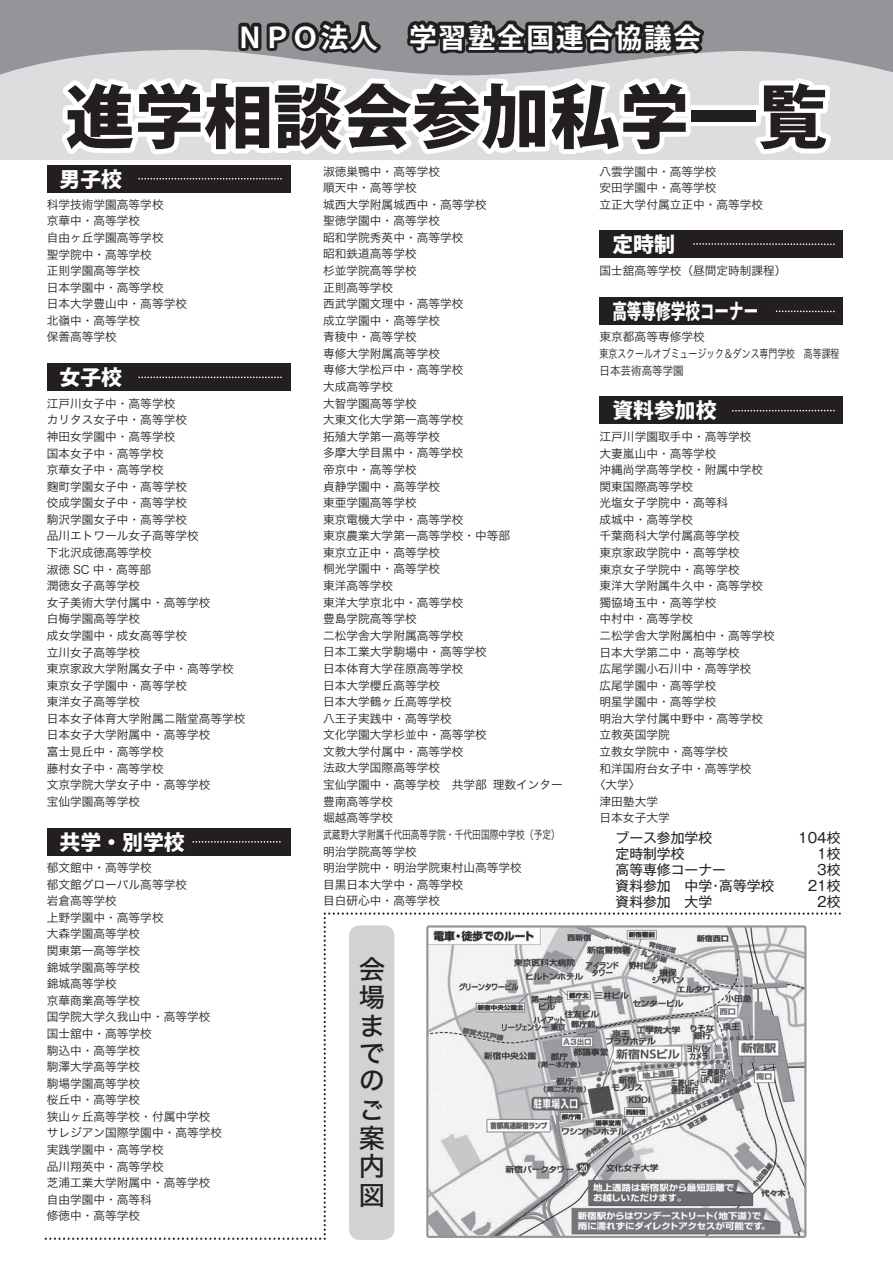
<style>
.page{position:relative;width:893px;height:1263px;background:#fff}
.page>*{position:absolute;margin:0;border:0;box-sizing:border-box;transform-origin:0 0}
.t1{font:800 69.3px "Koz Go Pro";color:#231f20}
.t2{font:700 27.75px "Koz Go Pro";letter-spacing:.06em;color:#fff}
.t3{font:26.25px/27.6px "Hira Kaku Std W5";color:#231f20;text-align:justify}
.t4{font:800 20.85px "Koz Go Pro";color:#fff}
.t5{font:800 20.85px "Koz Go Pro";color:#fff;scale:.7 1}
.t6{font:13.8px "Gothic MB101 Pro";color:#231f20}
.t7{font:11.7px/16.6px "Hira Kaku Pro W3";color:#231f20}
</style>
<div class="page">
<div style="left:0;top:5px;width:893px;height:155px;background:#dcdddf"></div>
<svg style="left:0;top:0;width:893px;height:75px;fill:#939598"></svg>
<svg style="left:54px;top:0;width:659px;height:166px"></svg>
<div style="left:687px;top:105px;width:74px;height:21px;border:10px solid #fff"></div>
<svg style="left:739px;top:71px;width:98px;height:83px"></svg>
<div style="left:47px;top:165px;width:243px;height:27px;background:#231f20"></div>
<svg style="left:139px;top:178px;width:143px;height:2px"></svg>
<div style="left:47px;top:828px;width:243px;height:27px;background:#231f20"></div>
<svg style="left:193px;top:841px;width:88px;height:2px"></svg>
<div style="left:600px;top:397px;width:243px;height:27px;background:#231f20"></div>
<svg style="left:733px;top:410px;width:102px;height:2px"></svg>
<div style="left:47px;top:363px;width:243px;height:28px;background:#231f20"></div>
<svg style="left:139px;top:376px;width:143px;height:2px"></svg>
<div style="left:600px;top:298px;width:243px;height:27px;background:#231f20"></div>
<svg style="left:777px;top:310px;width:58px;height:2px"></svg>
<div style="left:600px;top:230px;width:243px;height:28px;background:#231f20"></div>
<svg style="left:694px;top:243px;width:141px;height:2px"></svg>
<svg style="left:46px;top:912px;width:795px;height:328px"></svg>
<h2 class="t2" style="left:236px;top:19px;width:467px">ＮＰＯ法人　学習塾全国連合協議会</h2>
<h1 class="t1" style="left:65px;top:72px;width:764px">進学相談会参加私学一覧</h1>
<h3 class="t4" style="left:60px;top:165px;width:64px">男子校</h3>
<p class="t7" style="left:47px;top:195px;width:142px">科学技術学園高等学校<br>京華中・高等学校<br>自由ヶ丘学園高等学校<br>聖学院中・高等学校<br>正則学園高等学校<br>日本学園中・高等学校<br>日本大学豊山中・高等学校北嶺中・高等学校<br>保善高等学校</p>
<h3 class="t4" style="left:60px;top:364px;width:64px">女子校</h3>
<p class="t7" style="left:47px;top:394px;width:200px">江戸川女子中・高等学校<br>カリタス女子中・高等学校<br>神田女学園中・高等学校<br>国本女子中・高等学校<br>京華女子中・高等学校<br>麴町学園女子中・高等学校<br>佼成学園女子中・高等学校<br>駒沢学園女子中・高等学校<br>品川エトワール女子高等学校<br>下北沢成徳高等学校<br>淑徳 SC 中・高等部<br>潤徳女子高等学校<br>女子美術大学付属中・高等学校<br>白梅学園高等学校<br>成女学園中・成女高等学校<br>立川女子高等学校<br>東京家政大学附属女子中・高等学校東京女子学園中・高等学校<br>東洋女子高等学校<br>日本女子体育大学附属二階堂高等学校日本女子大学附属中・高等学校<br>富士見丘中・高等学校<br>藤村女子中・高等学校<br>文京学院大学女子中・高等学校<br>宝仙学園高等学校</p>
<h3 class="t4" style="left:60px;top:828px;width:127px">共学・別学校</h3>
<p class="t7" style="left:47px;top:858px;width:177px">郁文館中・高等学校<br>郁文館グローバル高等学校<br>岩倉高等学校<br>上野学園中・高等学校<br>大森学園高等学校<br>関東第一高等学校<br>錦城学園高等学校<br>錦城高等学校<br>京華商業高等学校<br>国学院大学久我山中・高等学校国士舘中・高等学校<br>駒込中・高等学校<br>駒澤大学高等学校<br>駒場学園高等学校<br>桜丘中・高等学校<br>狭山ヶ丘高等学校・付属中学校サレジアン国際学園中・高等学校実践学園中・高等学校<br>品川翔英中・高等学校<br>芝浦工業大学附属中・高等学校自由学園中・高等科<br>修徳中・高等学校</p>
<p class="t7" style="left:323px;top:162px;width:118px">淑徳巣鴨中・高等学校</p>
<p class="t7" style="left:323px;top:179px;width:95px">順天中・高等学校</p>
<p class="t7" style="left:323px;top:195px;width:165px">城西大学附属城西中・高等学校</p>
<p class="t7" style="left:323px;top:212px;width:118px">聖徳学園中・高等学校</p>
<p class="t7" style="left:323px;top:228px;width:142px">昭和学院秀英中・高等学校</p>
<p class="t7" style="left:323px;top:245px;width:95px">昭和鉄道高等学校</p>
<p class="t7" style="left:323px;top:261px;width:95px">杉並学院高等学校</p>
<p class="t7" style="left:323px;top:278px;width:72px">正則高等学校</p>
<p class="t7" style="left:323px;top:295px;width:142px">西武学園文理中・高等学校</p>
<p class="t7" style="left:323px;top:311px;width:118px">成立学園中・高等学校</p>
<p class="t7" style="left:323px;top:328px;width:95px">青稜中・高等学校</p>
<p class="t7" style="left:323px;top:344px;width:118px">専修大学附属高等学校</p>
<p class="t7" style="left:323px;top:361px;width:142px">専修大学松戸中・高等学校</p>
<p class="t7" style="left:323px;top:377px;width:72px">大成高等学校</p>
<p class="t7" style="left:323px;top:394px;width:95px">大智学園高等学校</p>
<p class="t7" style="left:323px;top:411px;width:142px">大東文化大学第一高等学校</p>
<p class="t7" style="left:323px;top:427px;width:118px">拓殖大学第一高等学校</p>
<p class="t7" style="left:323px;top:444px;width:142px">多摩大学目黒中・高等学校</p>
<p class="t7" style="left:323px;top:460px;width:95px">帝京中・高等学校</p>
<p class="t7" style="left:323px;top:477px;width:118px">貞静学園中・高等学校</p>
<p class="t7" style="left:323px;top:494px;width:95px">東亜学園高等学校</p>
<p class="t7" style="left:323px;top:510px;width:142px">東京電機大学中・高等学校</p>
<p class="t7" style="left:323px;top:527px;width:189px">東京農業大学第一高等学校・中等部</p>
<p class="t7" style="left:323px;top:543px;width:118px">東京立正中・高等学校</p>
<p class="t7" style="left:323px;top:560px;width:118px">桐光学園中・高等学校</p>
<p class="t7" style="left:323px;top:576px;width:72px">東洋高等学校</p>
<p class="t7" style="left:323px;top:593px;width:142px">東洋大学京北中・高等学校</p>
<p class="t7" style="left:323px;top:610px;width:95px">豊島学院高等学校</p>
<p class="t7" style="left:323px;top:626px;width:142px">二松学舎大学附属高等学校</p>
<p class="t7" style="left:323px;top:643px;width:165px">日本工業大学駒場中･高等学校</p>
<p class="t7" style="left:323px;top:659px;width:142px">日本体育大学荏原高等学校</p>
<p class="t7" style="left:323px;top:676px;width:118px">日本大学櫻丘高等学校</p>
<p class="t7" style="left:323px;top:693px;width:130px">日本大学鶴ヶ丘高等学校</p>
<p class="t7" style="left:323px;top:709px;width:130px">八王子実践中・高等学校</p>
<p class="t7" style="left:323px;top:726px;width:165px">文化学園大学杉並中・高等学校</p>
<p class="t7" style="left:323px;top:742px;width:142px">文教大学付属中・高等学校</p>
<p class="t7" style="left:323px;top:759px;width:118px">法政大学国際高等学校</p>
<p class="t7" style="left:493px;top:775px;width:72px">理数インター</p>
<p class="t7" style="left:323px;top:775px;width:238px">宝仙学園中・高等学校　共学部<br>豊南高等学校<br>堀越高等学校<br>武蔵野大学附属千代田高等学院・千代田国際中学校（予定(明治学院高等学校<br>明治学院中・明治学院東村山高等学校<br>目黒日本大学中・高等学校<br>目白研心中・高等学校</p>
<h3 class="t3" style="left:359px;top:955px;width:27px">会場までの</h3>
<h3 class="t3" style="left:359px;top:1096px;width:27px;line-height:28.5px">ご案内図</h3>
<p class="t7" style="left:600px;top:162px;width:165px">八雲学園中・高等学校<br>安田学園中・高等学校<br>立正大学付属立正中・高等学校</p>
<h3 class="t4" style="left:612px;top:230px;width:64px">定時制</h3>
<p class="t7" style="left:600px;top:262px;width:189px">国士舘高等学校（昼間定時制課程(</p>
<h3 class="t5" style="left:612px;top:298px;width:210px">高等専修学校コーナー</h3>
<p class="t7" style="left:600px;top:328px;width:241px">東京都高等専修学校<br>東京スクールオブミュージック＆ダンス専門学校　高等課程日本芸術高等学園</p>
<h3 class="t4" style="left:612px;top:397px;width:106px">資料参加校</h3>
<p class="t7" style="left:600px;top:427px;width:154px">江戸川学園取手中・高等学校</p>
<p class="t7" style="left:600px;top:444px;width:118px">大妻嵐山中・高等学校</p>
<p class="t7" style="left:600px;top:461px;width:165px">沖縄尚学高等学校・附属中学校</p>
<p class="t7" style="left:600px;top:477px;width:95px">関東国際高等学校</p>
<p class="t7" style="left:600px;top:494px;width:130px">光塩女子学院中・高等科</p>
<p class="t7" style="left:600px;top:510px;width:95px">成城中・高等学校</p>
<p class="t7" style="left:600px;top:527px;width:142px">千葉商科大学付属高等学校</p>
<p class="t7" style="left:600px;top:543px;width:142px">東京家政学院中・高等学校</p>
<p class="t7" style="left:600px;top:560px;width:142px">東京女子学院中・高等学校</p>
<p class="t7" style="left:600px;top:577px;width:165px">東洋大学附属牛久中・高等学校</p>
<p class="t7" style="left:600px;top:593px;width:118px">獨協埼玉中･高等学校</p>
<p class="t7" style="left:600px;top:610px;width:95px">中村中・高等学校</p>
<p class="t7" style="left:600px;top:626px;width:177px">二松学舎大学附属柏中・高等学校</p>
<p class="t7" style="left:600px;top:643px;width:142px">日本大学第二中・高等学校</p>
<p class="t7" style="left:600px;top:659px;width:154px">広尾学園小石川中・高等学校</p>
<p class="t7" style="left:600px;top:676px;width:118px">広尾学園中・高等学校</p>
<p class="t7" style="left:600px;top:693px;width:118px">明星学園中・高等学校</p>
<p class="t7" style="left:600px;top:709px;width:165px">明治大学付属中野中・高等学校</p>
<p class="t7" style="left:600px;top:726px;width:72px">立教英国学院</p>
<p class="t7" style="left:600px;top:742px;width:130px">立教女学院中・高等学校</p>
<p class="t7" style="left:600px;top:759px;width:154px">和洋国府台女子中・高等学校</p>
<p class="t7" style="left:594px;top:776px;width:48px">〈大学〈</p>
<p class="t7" style="left:600px;top:792px;width:60px">津田塾大学</p>
<p class="t7" style="left:600px;top:809px;width:72px">日本女子大学</p>
<p class="t6" style="left:615px;top:826px;width:98px">ブース参加学校</p>
<p class="t6" style="left:798px;top:826px;width:44px">104校</p>
<p class="t6" style="left:615px;top:842px;width:71px">定時制学校</p>
<p class="t6" style="left:817px;top:842px;width:25px">1校</p>
<p class="t6" style="left:615px;top:858px;width:112px">高等専修コーナー</p>
<p class="t6" style="left:817px;top:858px;width:25px">3校</p>
<p class="t6" style="left:615px;top:874px;width:98px">資料参加　中学</p>
<p class="t6" style="left:719px;top:874px;width:57px">高等学校</p>
<p class="t6" style="left:709px;top:874px;width:15px">・</p>
<p class="t6" style="left:808px;top:874px;width:34px">21校</p>
<p class="t6" style="left:615px;top:890px;width:98px">資料参加　大学</p>
<p class="t6" style="left:817px;top:890px;width:25px">2校</p>
</div>
